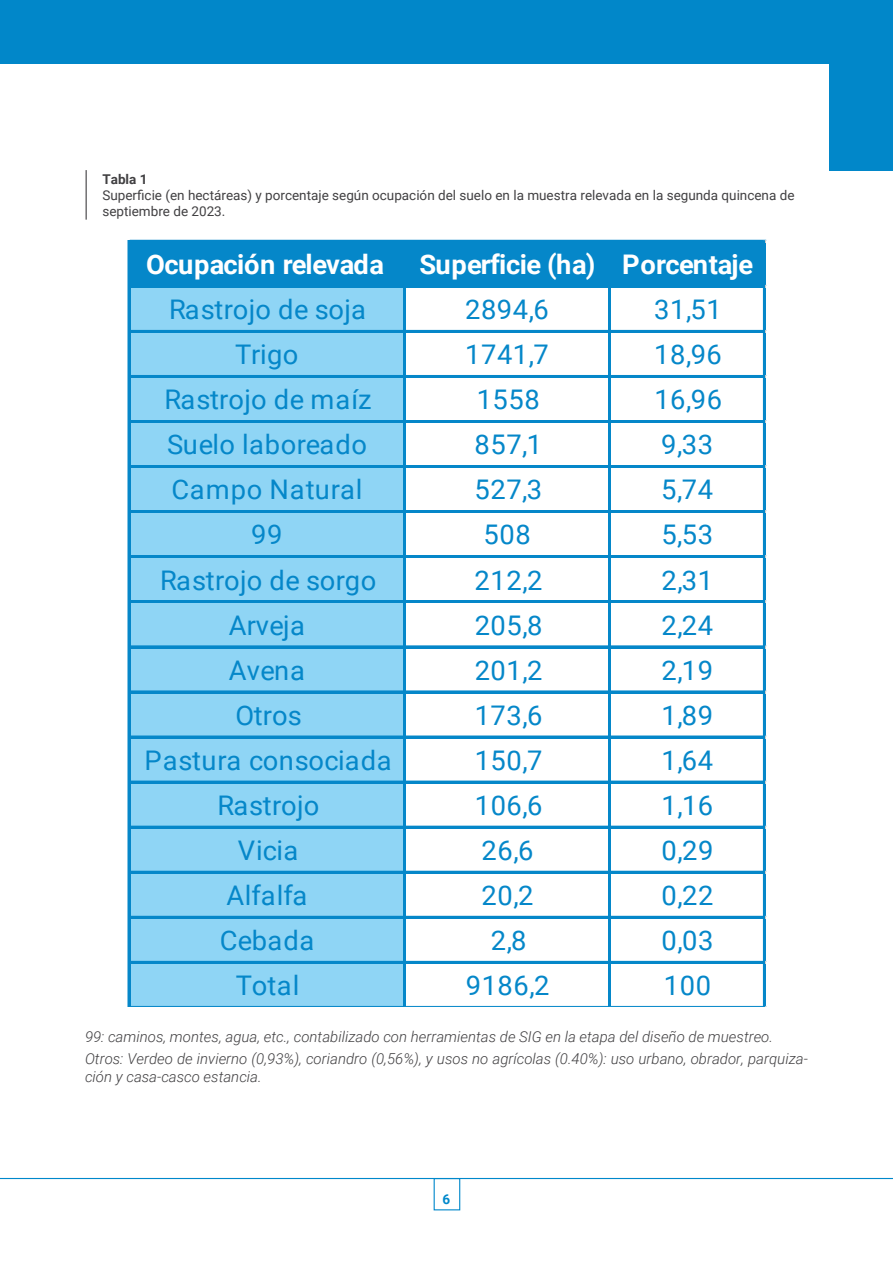
<style>
.page{position:relative;width:893px;height:1263px;background:#fff}
.page>*{position:absolute;margin:0;border:0;box-sizing:border-box;transform-origin:0 0}
.t1{font:27px "Roboto";letter-spacing:.02em;color:#0587c9}
.t2{font:700 27px "Roboto";letter-spacing:-.015em;color:#fff}
.t3{font:italic 300 15px/22.2px "Roboto";color:#414042}
.t4{font:13.5px/16.2px "Roboto";color:#414042}
.t5{font:700 13.5px "Roboto";color:#414042}
.t6{font:700 13.5px "Roboto";color:#0088cb}
</style>
<div class="page">
<hr style="left:0;top:1178px;width:893px;height:1px;background:#0088cb">
<div style="left:434px;top:1178px;width:26px;height:32px;border:1px solid #0088cb"></div>
<div style="left:829px;top:2px;width:64px;height:168px;background:#0187c9"></div>
<div style="left:0;top:0;width:893px;height:64px;background:#0187c9"></div>
<hr style="left:86px;top:170px;width:1px;height:50px;background:#414042">
<div style="left:130px;top:242px;width:636px;height:46px;background:#0587c9"></div>
<div style="left:130px;top:285px;width:276px;height:721px;background:#8fd5f5"></div>
<hr style="left:130px;top:240px;width:636px;height:2px;background:#0587c9">
<hr style="left:130px;top:285px;width:636px;height:3px;background:#0587c9">
<hr style="left:130px;top:330px;width:636px;height:3px;background:#0587c9">
<hr style="left:130px;top:375px;width:636px;height:3px;background:#0587c9">
<hr style="left:130px;top:420px;width:636px;height:3px;background:#0587c9">
<hr style="left:130px;top:465px;width:636px;height:1px;background:#0587c9">
<hr style="left:130px;top:466px;width:636px;height:2px;background:#0587c9">
<hr style="left:130px;top:510px;width:636px;height:1px;background:#0587c9">
<hr style="left:130px;top:511px;width:636px;height:2px;background:#0587c9">
<hr style="left:130px;top:555px;width:636px;height:1px;background:#0587c9">
<hr style="left:130px;top:556px;width:636px;height:2px;background:#0587c9">
<hr style="left:130px;top:600px;width:636px;height:1px;background:#0587c9">
<hr style="left:130px;top:601px;width:636px;height:2px;background:#0587c9">
<hr style="left:130px;top:646px;width:636px;height:2px;background:#0587c9">
<hr style="left:130px;top:691px;width:636px;height:2px;background:#0587c9">
<hr style="left:130px;top:736px;width:636px;height:2px;background:#0587c9">
<hr style="left:130px;top:781px;width:636px;height:2px;background:#0587c9">
<hr style="left:130px;top:826px;width:636px;height:2px;background:#0587c9">
<hr style="left:130px;top:871px;width:636px;height:2px;background:#0587c9">
<hr style="left:130px;top:916px;width:636px;height:2px;background:#0587c9">
<hr style="left:130px;top:961px;width:636px;height:2px;background:#0587c9">
<hr style="left:128px;top:240px;width:2px;height:766px;background:#0587c9">
<hr style="left:403px;top:242px;width:1px;height:764px;background:#0587c9">
<hr style="left:404px;top:242px;width:2px;height:764px;background:#0587c9">
<hr style="left:608px;top:242px;width:3px;height:764px;background:#0587c9">
<hr style="left:130px;top:1006px;width:636px;height:1px;background:#0587c9">
<hr style="left:763px;top:242px;width:3px;height:764px;background:#0587c9">
<p class="t5" style="left:102px;top:169px;width:47px">Tabla 1</p>
<p class="t4" style="left:102px;top:187px;width:694px">Superficie (en hectáreas) y porcentaje según ocupación del suelo en la muestra relevada en la segunda quincena de septiembre de 2023.</p>
<p class="t2" style="left:146px;top:245px;width:239px">Ocupación relevada</p>
<p class="t2" style="left:419px;top:245px;width:335px">Superficie (ha) Porcentaje</p>
<p class="t1" style="left:169px;top:291px;width:199px">Rastrojo de soja</p>
<p class="t1" style="left:465px;top:291px;width:85px">2894,6</p>
<p class="t1" style="left:654px;top:291px;width:69px">31,51</p>
<p class="t1" style="left:235px;top:336px;width:65px">Trigo</p>
<p class="t1" style="left:465px;top:336px;width:85px">1741,7</p>
<p class="t1" style="left:654px;top:336px;width:69px">18,96</p>
<p class="t1" style="left:165px;top:381px;width:209px">Rastrojo de maíz</p>
<p class="t1" style="left:477px;top:381px;width:65px">1558</p>
<p class="t1" style="left:654px;top:381px;width:69px">16,96</p>
<p class="t1" style="left:167px;top:426px;width:202px">Suelo laboreado</p>
<p class="t1" style="left:474px;top:426px;width:69px">857,1</p>
<p class="t1" style="left:661px;top:426px;width:53px">9,33</p>
<p class="t1" style="left:172px;top:471px;width:192px">Campo Natural</p>
<p class="t1" style="left:474px;top:471px;width:69px">527,3</p>
<p class="t1" style="left:661px;top:471px;width:53px">5,74</p>
<p class="t1" style="left:251px;top:516px;width:33px">99</p>
<p class="t1" style="left:484px;top:516px;width:49px">508</p>
<p class="t1" style="left:661px;top:516px;width:53px">5,53</p>
<p class="t1" style="left:160px;top:561px;width:217px">Rastrojo de sorgo</p>
<p class="t1" style="left:475px;top:561px;width:69px">212,2</p>
<p class="t1" style="left:661px;top:561px;width:53px">2,31</p>
<p class="t1" style="left:229px;top:606px;width:78px">Arveja</p>
<p class="t1" style="left:475px;top:606px;width:69px">205,8</p>
<p class="t1" style="left:661px;top:606px;width:53px">2,24</p>
<p class="t1" style="left:229px;top:651px;width:78px">Avena</p>
<p class="t1" style="left:475px;top:651px;width:69px">201,2</p>
<p class="t1" style="left:661px;top:651px;width:53px">2,19</p>
<p class="t1" style="left:236px;top:696px;width:68px">Otros</p>
<p class="t1" style="left:475px;top:696px;width:69px">173,6</p>
<p class="t1" style="left:661px;top:696px;width:53px">1,89</p>
<p class="t1" style="left:144px;top:741px;width:249px">Pastura consociada</p>
<p class="t1" style="left:475px;top:741px;width:69px">150,7</p>
<p class="t1" style="left:661px;top:741px;width:53px">1,64</p>
<p class="t1" style="left:217px;top:786px;width:104px">Rastrojo</p>
<p class="t1" style="left:475px;top:786px;width:69px">106,6</p>
<p class="t1" style="left:661px;top:786px;width:53px">1,16</p>
<p class="t1" style="left:238px;top:831px;width:62px">Vicia</p>
<p class="t1" style="left:482px;top:831px;width:53px">26,6</p>
<p class="t1" style="left:662px;top:831px;width:53px">0,29</p>
<p class="t1" style="left:227px;top:876px;width:82px">Alfalfa</p>
<p class="t1" style="left:482px;top:876px;width:53px">20,2</p>
<p class="t1" style="left:662px;top:876px;width:53px">0,22</p>
<p class="t1" style="left:220px;top:921px;width:96px">Cebada</p>
<p class="t1" style="left:491px;top:921px;width:37px">2,8</p>
<p class="t1" style="left:662px;top:921px;width:53px">0,03</p>
<p class="t1" style="left:236px;top:966px;width:65px">Total</p>
<p class="t1" style="left:466px;top:966px;width:85px">9186,2</p>
<p class="t1" style="left:664px;top:966px;width:49px">100</p>
<p class="t3" style="left:85px;top:1025px;width:724px">99: caminos, montes, agua, etc., contabilizado con herramientas de SIG en la etapa del diseño de muestreo.<br>Otros: Verdeo de invierno (0,93%), coriandro (0,56%), y usos no agrícolas (0.40%): uso urbano, obrador, parquiza-</p>
<p class="t3" style="left:85px;top:1065px;width:178px">ción y casa-casco estancia.</p>
<p class="t6" style="left:443px;top:1190px;width:9px">6</p>
</div>
